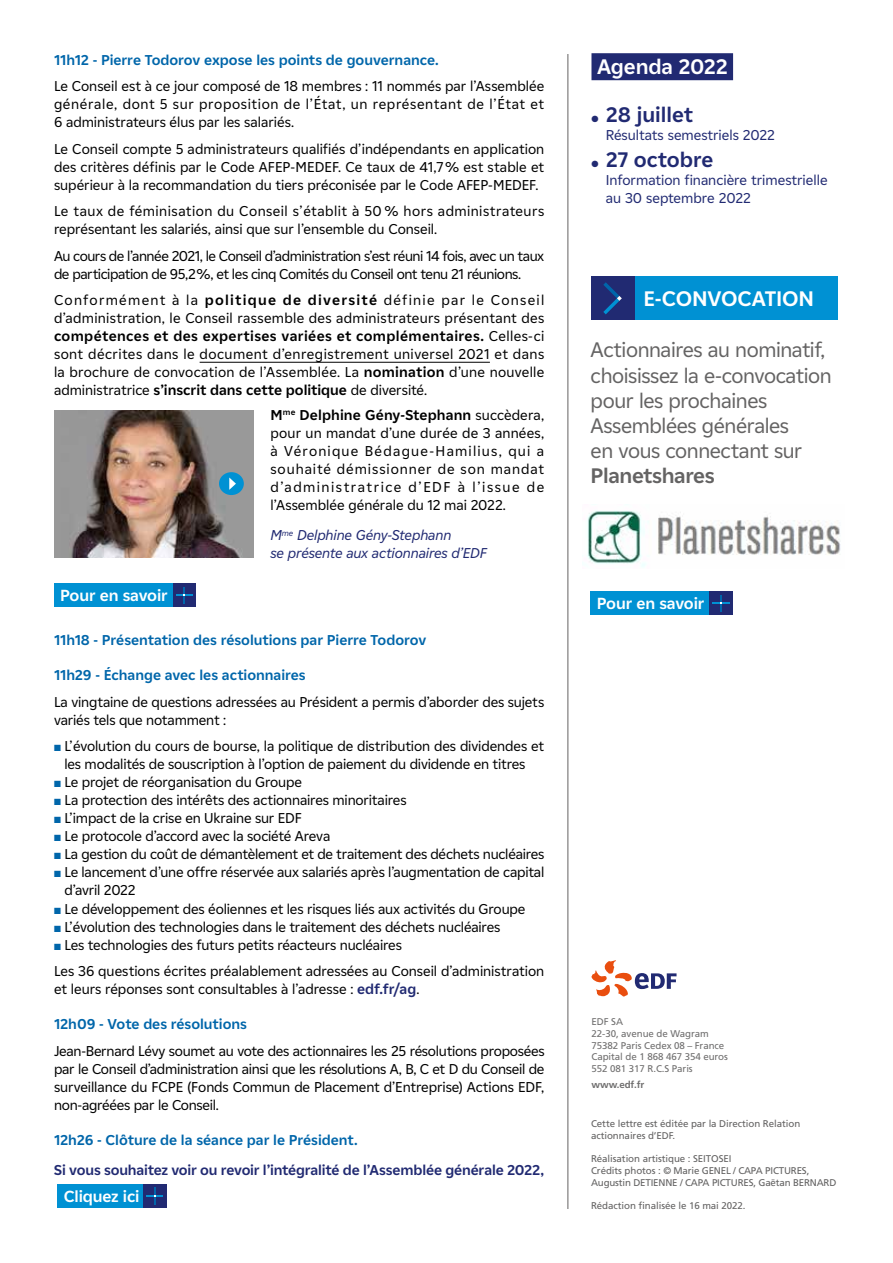
<style>
.page{position:relative;width:893px;height:1263px;background:#fff}
.page>*{position:absolute;margin:0;border:0;box-sizing:border-box;transform-origin:0 0}
.t1{font:21px/25.2px "EDF2020";letter-spacing:-.02em;color:#646363}
.t2{font:700 21px "EDF2020";letter-spacing:-.01em;color:#fff}
.t3{font:700 21px "EDF2020";color:#212a72}
.t4{font:700 21px "EDF2020";letter-spacing:-.02em;color:#646363}
.t5{font:700 16.05px "EDF2020";letter-spacing:-.01em;color:#fff}
.t6{font:14.25px/18px "EDF2020";letter-spacing:-.01em;color:#000;text-align:justify}
.t7{font:700 14.25px "EDF2020";color:#06a}
.t8{font:14.25px/18px "EDF2020";letter-spacing:-.03em;color:#000}
.t9{font:14.25px/18px "EDF2020";letter-spacing:.02em;color:#000}
.t10{font:14.25px/18px "EDF2020";color:#212a72}
.t11{font:700 14.25px "EDF2020";letter-spacing:-.01em;color:#212a72}
.t12{font:italic 14.25px/18px "EDF2020";letter-spacing:-.01em;color:#212a72}
.t13{font:9.75px/11.7px "Frutiger";letter-spacing:-.01em;color:#646363}
.t14{font:9.75px/11.7px "Frutiger";letter-spacing:-.01em;color:#706f6f}
.t15{font:700 9.75px "Frutiger";letter-spacing:-.01em;color:#706f6f}
.s1{font-weight:700}
.s2{color:#06a}
.s3{font-weight:700;color:#212a72}
</style>
<div class="page">
<hr style="left:567px;top:54px;width:1px;height:1155px;background:#646363">
<svg style="left:591px;top:960px;width:85px;height:36px"></svg>
<div style="left:634px;top:276px;width:204px;height:44px;background:#0091d3"></div>
<div style="left:591px;top:276px;width:43px;height:44px;background:#212a72"></div>
<svg style="left:603px;top:282px;width:19px;height:32px"></svg>
<img style="left:587px;top:510px;width:254px;height:57px">
<div style="left:709px;top:592px;width:24px;height:23px;background:#212a72"></div>
<svg style="left:713px;top:595px;width:16px;height:17px"></svg>
<div style="left:591px;top:592px;width:118px;height:23px;background:#0091d3"></div>
<div style="left:591px;top:53px;width:142px;height:27px;background:#212a72"></div>
<hr style="left:200px;top:362px;width:290px;height:1px;background:#000">
<div style="left:173px;top:584px;width:23px;height:23px;background:#212a72"></div>
<svg style="left:176px;top:587px;width:17px;height:17px"></svg>
<div style="left:54px;top:584px;width:119px;height:23px;background:#0091d3"></div>
<div style="left:58px;top:1184px;width:85px;height:23px;background:#0091d3"></div>
<div style="left:143px;top:1184px;width:23px;height:23px;background:#212a72"></div>
<svg style="left:146px;top:1187px;width:17px;height:17px"></svg>
<img style="left:54px;top:410px;width:199px;height:147px">
<div style="left:219px;top:472px;width:25px;height:23px;background:#0091d3;border-radius:50%"></div>
<svg style="left:229px;top:477px;width:7px;height:13px"></svg>
<p class="t7" style="left:54px;top:50px;width:386px">11h12 - Pierre Todorov expose les points de gouvernance.</p>
<p class="t6" style="left:54px;top:77px;width:492px">Le Conseil est à ce jour composé de 18 membres : 11 nommés par l’Assemblée générale, dont 5 sur proposition de l’État, un représentant de l’État et 6 administrateurs élus par les salariés.</p>
<p class="t6" style="left:54px;top:139px;width:492px">Le Conseil compte 5 administrateurs qualifiés d’indépendants en application des critères définis par le Code AFEP-MEDEF. Ce taux de 41,7% est stable et supérieur à la recommandation du tiers préconisée par le Code AFEP-MEDEF.</p>
<p class="t9" style="left:54px;top:202px;width:492px">Le taux de féminisation du Conseil s’établit à 50 % hors administrateurs représentant les salariés, ainsi que sur l’ensemble du Conseil.</p>
<p class="t8" style="left:54px;top:246px;width:492px">Au cours de l’année 2021, le Conseil d’administration s’est réuni 14 fois, avec un taux de participation de 95,2%, et les cinq Comités du Conseil ont tenu 21 réunions.</p>
<p class="t6" style="left:54px;top:291px;width:492px">Conformément à la <span class="s1">politique de diversité</span> définie par le Conseil d’administration, le Conseil rassemble des administrateurs présentant des <span class="s1">compétences et des expertises variées et complémentaires.</span> Celles-ci sont décrites dans le document d’enregistrement universel 2021 et dans la brochure de convocation de l’Assemblée. La <span class="s1">nomination</span> d’une nouvelle administratrice <span class="s1">s’inscrit dans cette politique</span> de diversité.</p>
<p class="t6" style="left:270px;top:405px;width:275px"><span class="s1">M</span><sup>me</sup> <span class="s1">Delphine Gény-Stephann</span> succèdera, pour un mandat d’une durée de 3 années, à Véronique Bédague-Hamilius, qui a souhaité démissionner de son mandat d’administratrice d’EDF à l’issue de l’Assemblée générale du 12 mai 2022.</p>
<p class="t12" style="left:270px;top:526px;width:218px">M<sup>me</sup> Delphine Gény-Stephann<br>se présente aux actionnaires d’EDF</p>
<p class="t5" style="left:60px;top:584px;width:109px">Pour en savoir</p>
<p class="t7" style="left:54px;top:630px;width:374px">11h18 - Présentation des résolutions par Pierre Todorov</p>
<p class="t7" style="left:54px;top:665px;width:253px">11h29 - Échange avec les actionnaires</p>
<p class="t6" style="left:54px;top:692px;width:492px">La vingtaine de questions adressées au Président a permis d’aborder des sujets variés tels que notamment :</p>
<p class="t6" style="left:54px;top:737px;width:492px;text-align:center"><span class="s2">■</span> L’évolution du cours de bourse, la politique de distribution des dividendes et les modalités de souscription à l’option de paiement du dividende en titres</p>
<p class="t6" style="left:54px;top:773px;width:250px"><span class="s2">■</span> Le projet de réorganisation du Groupe</p>
<p class="t6" style="left:54px;top:791px;width:354px"><span class="s2">■</span> La protection des intérêts des actionnaires minoritaires</p>
<p class="t6" style="left:54px;top:809px;width:249px"><span class="s2">■</span> L’impact de la crise en Ukraine sur EDF</p>
<p class="t6" style="left:54px;top:827px;width:278px"><span class="s2">■</span> Le protocole d’accord avec la société Areva</p>
<p class="t6" style="left:54px;top:845px;width:492px"><span class="s2">■</span> La gestion du coût de démantèlement et de traitement des déchets nucléaires</p>
<p class="t6" style="left:64px;top:863px;width:481px;text-indent:-10px"><span class="s2">■</span> Le lancement d’une offre réservée aux salariés après l’augmentation de capital d’avril 2022</p>
<p class="t6" style="left:54px;top:899px;width:473px"><span class="s2">■</span> Le développement des éoliennes et les risques liés aux activités du Groupe</p>
<p class="t6" style="left:54px;top:917px;width:448px"><span class="s2">■</span> L’évolution des technologies dans le traitement des déchets nucléaires</p>
<p class="t6" style="left:54px;top:931px;width:492px;line-height:26.5px"><span class="s2">■</span> Les technologies des futurs petits réacteurs nucléaires<br>Les 36 questions écrites préalablement adressées au Conseil d’administration</p>
<p class="t6" style="left:54px;top:979px;width:367px">et leurs réponses sont consultables à l’adresse : <span class="s3">edf.fr/ag</span>.</p>
<p class="t7" style="left:54px;top:1014px;width:194px">12h09 - Vote des résolutions</p>
<p class="t6" style="left:54px;top:1041px;width:492px">Jean-Bernard Lévy soumet au vote des actionnaires les 25 résolutions proposées par le Conseil d’administration ainsi que les résolutions A, B, C et D du Conseil de surveillance du FCPE (Fonds Commun de Placement d’Entreprise) Actions EDF, non-agréées par le Conseil.</p>
<p class="t7" style="left:54px;top:1129px;width:305px">12h26 - Clôture de la séance par le Président.</p>
<p class="t11" style="left:54px;top:1160px;width:492px">Si vous souhaitez voir ou revoir l’intégralité de l’Assemblée générale 2022,</p>
<p class="t5" style="left:64px;top:1185px;width:77px">Cliquez ici</p>
<h1 class="t2" style="left:597px;top:52px;width:132px">Agenda 2022</h1>
<h1 class="t3" style="left:591px;top:100px;width:103px">● 28 juillet</h1>
<p class="t10" style="left:606px;top:126px;width:171px">Résultats semestriels 2022</p>
<h1 class="t3" style="left:591px;top:144px;width:123px">● 27 octobre</h1>
<p class="t10" style="left:606px;top:170px;width:223px">Information financière trimestrielle au 30 septembre 2022</p>
<h1 class="t2" style="left:644px;top:284px;width:172px">E-CONVOCATION</h1>
<h1 class="t1" style="left:591px;top:337px;width:242px">Actionnaires au nominatif, choisissez la e-convocation pour les prochaines<br>Assemblées générales<br>en vous connectant sur</h1>
<h1 class="t4" style="left:591px;top:461px;width:125px">Planetshares</h1>
<p class="t5" style="left:597px;top:592px;width:109px">Pour en savoir</p>
<p class="t14" style="left:591px;top:1016px;width:138px">EDF SA<br>22-30, avenue de Wagram<br>75382 Paris Cedex 08 – France<br>Capital de 1 868 467 354 euros<br>552 081 317 R.C.S Paris</p>
<p class="t15" style="left:591px;top:1079px;width:54px">www.edf.fr</p>
<p class="t13" style="left:591px;top:1118px;width:211px">Cette lettre est éditée par la Direction Relation actionnaires d’EDF.</p>
<p class="t13" style="left:591px;top:1153px;width:247px">Réalisation artistique : SEITOSEI<br>Crédits photos : © Marie GENEL / CAPA PICTURES,<br>Augustin DETIENNE / CAPA PICTURES, Gaëtan BERNARD</p>
<p class="t13" style="left:591px;top:1200px;width:156px">Rédaction finalisée le 16 mai 2022.</p>
</div>
